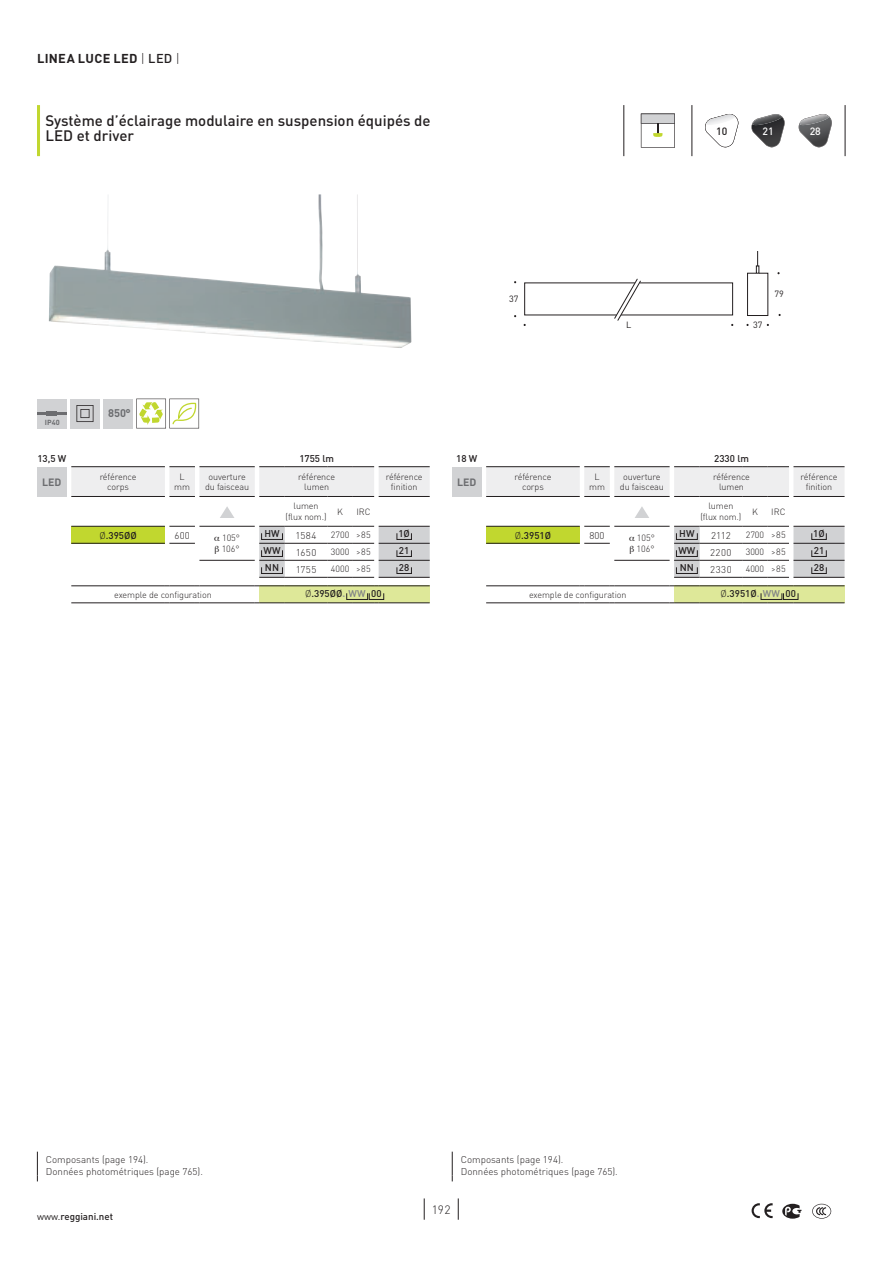
<style>
.page{position:relative;width:891px;height:1261px;background:#fff}
.page>*{position:absolute;margin:0;border:0;box-sizing:border-box;transform-origin:0 0}
.t1{font:500 15px/15px "DINOT";color:#231f20}
.t2{font:700 12.75px "DINOT";letter-spacing:.025em;color:#231f20}
.t3{font:300 12px "DINOT";color:#231f20}
.t4{font:700 10.95px "DINOT";color:#6c6d70}
.t5{font:500 10.5px "DINOT";color:#fff}
.t6{font:700 10.5px "DINOT";color:#6c6d70}
.t7{font:500 10.5px "DINOT";color:#231f20}
.t8{font:300 9.75px/11.7px "DINOT";color:#231f20}
.t9{font:500 9.75px "DINOT";color:#231f20}
.t10{font:300 9px/10.8px "DINOT";letter-spacing:-.01em;color:#231f20;text-align:center}
.t11{font:9px "DINOT";color:#231f20}
.t12{font:700 7.35px "DINOT";color:#6c6d70}
.s1{font-weight:300}
.s2{font-weight:500}
.s3{font-weight:700;color:#939598}
.s4{color:#808285}
.s5{font-weight:400}
</style>
<div class="page">
<svg style="left:424px;top:1198px;width:1px;height:21px"></svg>
<svg style="left:458px;top:1198px;width:1px;height:21px"></svg>
<svg style="left:751px;top:1203px;width:21px;height:14px"></svg>
<svg style="left:782px;top:1203px;width:19px;height:15px"></svg>
<svg style="left:812px;top:1203px;width:19px;height:15px"></svg>
<hr style="left:37px;top:105px;width:3px;height:51px;background:#c1d72f">
<div style="left:37px;top:398px;width:30px;height:30px;background:#d1d2d4"></div>
<hr style="left:37px;top:412px;width:30px;height:3px;background:#6c6d70">
<div style="left:47px;top:411px;width:10px;height:5px;background:#6c6d70"></div>
<div style="left:70px;top:398px;width:30px;height:30px;background:#d1d2d4"></div>
<svg style="left:76px;top:405px;width:17px;height:17px"></svg>
<div style="left:103px;top:398px;width:30px;height:30px;background:#d1d2d4"></div>
<svg style="left:136px;top:398px;width:63px;height:30px"></svg>
<svg style="left:523px;top:278px;width:210px;height:48px"></svg>
<div style="left:747px;top:273px;width:21px;height:43px;border:1px solid #231f20"></div>
<svg style="left:756px;top:251px;width:3px;height:22px"></svg>
<img style="left:49px;top:194px;width:362px;height:154px">
<hr style="left:844px;top:105px;width:1px;height:51px;background:#231f20">
<hr style="left:691px;top:105px;width:1px;height:51px;background:#231f20">
<hr style="left:623px;top:105px;width:1px;height:51px;background:#231f20">
<svg style="left:640px;top:114px;width:34px;height:34px"></svg>
<svg style="left:705px;top:114px;width:34px;height:34px"></svg>
<svg style="left:751px;top:114px;width:33px;height:34px"></svg>
<svg style="left:798px;top:114px;width:33px;height:34px"></svg>
<div style="left:37px;top:466px;width:30px;height:30px;background:#d1d2d4"></div>
<div style="left:71px;top:526px;width:94px;height:17px;background:#c1d72f"></div>
<div style="left:259px;top:585px;width:170px;height:18px;background:#dee899"></div>
<div style="left:452px;top:466px;width:29px;height:30px;background:#d1d2d4"></div>
<div style="left:486px;top:526px;width:93px;height:17px;background:#c1d72f"></div>
<div style="left:674px;top:585px;width:170px;height:18px;background:#dee899"></div>
<svg style="left:37px;top:1151px;width:1px;height:30px"></svg>
<svg style="left:452px;top:1151px;width:1px;height:30px"></svg>
<hr style="left:71px;top:602px;width:94px;height:1px;background:#231f20">
<svg style="left:165px;top:602px;width:34px;height:1px"></svg>
<hr style="left:199px;top:602px;width:56px;height:1px;background:#231f20">
<hr style="left:285px;top:602px;width:42px;height:1px;background:#231f20">
<svg style="left:327px;top:602px;width:51px;height:1px"></svg>
<hr style="left:378px;top:602px;width:51px;height:1px;background:#231f20">
<hr style="left:199px;top:526px;width:56px;height:1px;background:#231f20">
<hr style="left:199px;top:560px;width:56px;height:1px;background:#231f20">
<hr style="left:71px;top:526px;width:94px;height:1px;background:#231f20">
<hr style="left:71px;top:543px;width:94px;height:1px;background:#231f20">
<hr style="left:71px;top:585px;width:94px;height:1px;background:#231f20">
<svg style="left:165px;top:585px;width:34px;height:1px"></svg>
<hr style="left:199px;top:585px;width:56px;height:1px;background:#231f20">
<svg style="left:255px;top:585px;width:30px;height:1px"></svg>
<hr style="left:285px;top:585px;width:42px;height:1px;background:#231f20">
<svg style="left:327px;top:585px;width:51px;height:1px"></svg>
<hr style="left:378px;top:585px;width:51px;height:1px;background:#231f20">
<svg style="left:255px;top:602px;width:30px;height:1px"></svg>
<svg style="left:259px;top:526px;width:170px;height:52px"></svg>
<svg style="left:71px;top:466px;width:358px;height:31px;background:#e2e2e3"></svg>
<svg style="left:169px;top:526px;width:26px;height:1px"></svg>
<svg style="left:169px;top:543px;width:26px;height:1px"></svg>
<svg style="left:220px;top:506px;width:14px;height:12px"></svg>
<hr style="left:486px;top:602px;width:93px;height:1px;background:#231f20">
<svg style="left:579px;top:602px;width:35px;height:1px"></svg>
<hr style="left:614px;top:602px;width:55px;height:1px;background:#231f20">
<hr style="left:699px;top:602px;width:43px;height:1px;background:#231f20">
<svg style="left:742px;top:602px;width:51px;height:1px"></svg>
<hr style="left:793px;top:602px;width:51px;height:1px;background:#231f20">
<hr style="left:614px;top:526px;width:55px;height:1px;background:#231f20">
<hr style="left:614px;top:560px;width:55px;height:1px;background:#231f20">
<hr style="left:486px;top:526px;width:93px;height:1px;background:#231f20">
<hr style="left:486px;top:543px;width:93px;height:1px;background:#231f20">
<hr style="left:486px;top:585px;width:93px;height:1px;background:#231f20">
<svg style="left:579px;top:585px;width:35px;height:1px"></svg>
<hr style="left:614px;top:585px;width:55px;height:1px;background:#231f20">
<svg style="left:669px;top:585px;width:30px;height:1px"></svg>
<hr style="left:699px;top:585px;width:43px;height:1px;background:#231f20">
<svg style="left:742px;top:585px;width:51px;height:1px"></svg>
<hr style="left:793px;top:585px;width:51px;height:1px;background:#231f20">
<svg style="left:669px;top:602px;width:30px;height:1px"></svg>
<svg style="left:674px;top:526px;width:170px;height:52px"></svg>
<svg style="left:486px;top:466px;width:358px;height:31px;background:#e2e2e3"></svg>
<svg style="left:584px;top:526px;width:25px;height:1px"></svg>
<svg style="left:584px;top:543px;width:25px;height:1px"></svg>
<svg style="left:635px;top:507px;width:14px;height:11px"></svg>
<h2 class="t2" style="left:37px;top:50px;width:144px">LINEA LUCE LED <span class="s1">|</span> <span class="s2">LED</span> <span class="s1">|</span></h2>
<h1 class="t1" style="left:45px;top:113px;width:386px">Système d’éclairage modulaire en suspension équipés de<br>LED et driver</h1>
<p class="t7" style="left:716px;top:125px;width:13px">10</p>
<p class="t5" style="left:762px;top:125px;width:13px">21</p>
<p class="t5" style="left:807px;top:125px;width:14px">2128</p>
<p class="t12" style="left:45px;top:418px;width:16px">IP40</p>
<p class="t4" style="left:108px;top:406px;width:24px">850°</p>
<p class="t9" style="left:37px;top:452px;width:31px">13,5 W</p>
<p class="t9" style="left:299px;top:452px;width:36px">1755 lm</p>
<p class="t6" style="left:42px;top:475px;width:21px">LED</p>
<p class="t10" style="left:100px;top:471px;width:38px">référence corps</p>
<p class="t10" style="left:174px;top:471px;width:17px">L mm</p>
<p class="t10" style="left:205px;top:471px;width:46px">ouverture du faisceau</p>
<p class="t10" style="left:298px;top:471px;width:38px">référence lumen</p>
<p class="t10" style="left:385px;top:471px;width:38px">référence finition</p>
<p class="t10" style="left:285px;top:500px;width:43px">lumen (flux nom.)</p>
<p class="t10" style="left:337px;top:506px;width:7px">K</p>
<p class="t10" style="left:356px;top:506px;width:16px">IRC</p>
<p class="t9" style="left:99px;top:528px;width:39px"><span class="s1">Ø</span>.395ØØ</p>
<p class="t8" style="left:175px;top:529px;width:17px">600</p>
<p class="t10" style="left:222px;top:532px;width:20px;text-align:left">105°<br>106°</p>
<p class="t9" style="left:264px;top:527px;width:17px">HW</p>
<p class="t8" style="left:295px;top:529px;width:22px">1584</p>
<p class="t10" style="left:331px;top:529px;width:41px">2700 &gt;85</p>
<p class="t9" style="left:398px;top:527px;width:13px">1Ø</p>
<p class="t9" style="left:263px;top:544px;width:19px">WW</p>
<p class="t8" style="left:296px;top:546px;width:22px">1650</p>
<p class="t10" style="left:331px;top:546px;width:41px">3000 &gt;85</p>
<p class="t9" style="left:399px;top:544px;width:12px">21</p>
<p class="t9" style="left:265px;top:561px;width:16px">NN</p>
<p class="t8" style="left:296px;top:563px;width:22px">1755</p>
<p class="t10" style="left:331px;top:563px;width:41px">4000 &gt;85</p>
<p class="t9" style="left:399px;top:561px;width:12px">28</p>
<p class="t10" style="left:114px;top:589px;width:99px">exemple de configuration</p>
<p class="t9" style="left:305px;top:587px;width:78px"><span class="s1">Ø</span>.395ØØ<span class="s3">.</span> <span class="s4">WW</span> 00</p>
<p class="t11" style="left:509px;top:295px;width:11px">37</p>
<p class="t11" style="left:626px;top:321px;width:7px">L</p>
<p class="t11" style="left:753px;top:321px;width:11px">37</p>
<p class="t11" style="left:774px;top:290px;width:11px">79</p>
<p class="t9" style="left:456px;top:452px;width:23px">18 W</p>
<p class="t9" style="left:714px;top:452px;width:36px">2330 lm</p>
<p class="t6" style="left:457px;top:475px;width:21px">LED</p>
<p class="t10" style="left:514px;top:471px;width:38px">référence corps</p>
<p class="t10" style="left:589px;top:471px;width:17px">L mm</p>
<p class="t10" style="left:620px;top:471px;width:46px">ouverture du faisceau</p>
<p class="t10" style="left:713px;top:471px;width:38px">référence lumen</p>
<p class="t10" style="left:800px;top:471px;width:38px">référence finition</p>
<p class="t10" style="left:700px;top:500px;width:43px">lumen (flux nom.)</p>
<p class="t10" style="left:752px;top:506px;width:7px">K</p>
<p class="t10" style="left:771px;top:506px;width:16px">IRC</p>
<p class="t9" style="left:514px;top:528px;width:38px"><span class="s1">Ø</span>.3951Ø</p>
<p class="t8" style="left:589px;top:529px;width:17px">800</p>
<p class="t10" style="left:636px;top:532px;width:20px;text-align:left">105°<br>106°</p>
<p class="t9" style="left:679px;top:527px;width:17px">HW</p>
<p class="t8" style="left:711px;top:529px;width:21px">2112</p>
<p class="t10" style="left:745px;top:529px;width:41px">2700 &gt;85</p>
<p class="t9" style="left:813px;top:527px;width:13px">1Ø</p>
<p class="t9" style="left:678px;top:544px;width:19px">WW</p>
<p class="t8" style="left:710px;top:546px;width:23px">2200</p>
<p class="t10" style="left:745px;top:546px;width:41px">3000 &gt;85</p>
<p class="t9" style="left:813px;top:544px;width:12px">21</p>
<p class="t9" style="left:679px;top:561px;width:16px">NN</p>
<p class="t8" style="left:710px;top:563px;width:23px">2330</p>
<p class="t10" style="left:745px;top:563px;width:41px">4000 &gt;85</p>
<p class="t9" style="left:813px;top:561px;width:12px">28</p>
<p class="t10" style="left:529px;top:589px;width:99px">exemple de configuration</p>
<p class="t9" style="left:720px;top:587px;width:77px"><span class="s1">Ø</span>.3951Ø<span class="s3">.</span> <span class="s4">WW</span> 00</p>
<p class="t8" style="left:46px;top:1153px;width:158px">Composants (page 194).<br>Données photométriques (page 765).</p>
<p class="t8" style="left:460px;top:1153px;width:158px">Composants (page 194).<br>Données photométriques (page 765).</p>
<p class="t9" style="left:37px;top:1209px;width:78px"><span class="s5">www.</span>reggiani.net</p>
<h3 class="t3" style="left:432px;top:1201px;width:20px">192</h3>
</div>
